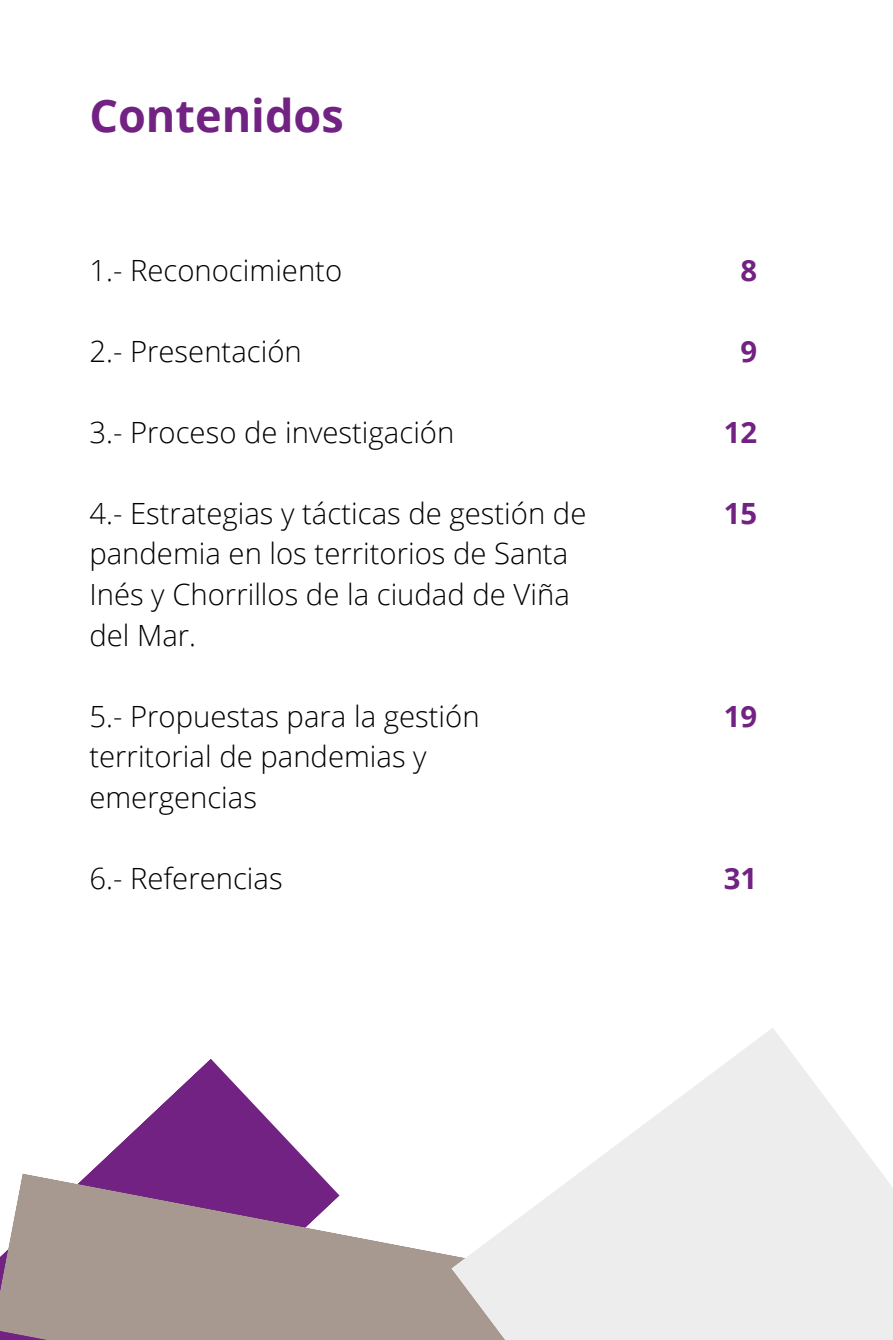
<style>
.page{position:relative;width:893px;height:1340px;background:#fff}
.page>*{position:absolute;margin:0;border:0;box-sizing:border-box;transform-origin:0 0}
.t1{font:700 45px "Open Sans";color:#722282}
.t2{font:300 29.25px/40.5px "Open Sans";color:#000}
.t3{font:700 29.25px "Open Sans";color:#722282}
</style>
<div class="page">
<svg style="left:89px;top:1059px;width:230px;height:114px"></svg>
<svg style="left:0;top:1173px;width:451px;height:167px;background:#ac989c"></svg>
<svg style="left:451px;top:1028px;width:442px;height:312px;fill:#ededed"></svg>
<h1 class="t1" style="left:89px;top:84px;width:256px">Contenidos</h1>
<p class="t2" style="left:89px;top:249px;width:254px">1.- Reconocimiento</p>
<p class="t3" style="left:740px;top:249px;width:18px">8</p>
<p class="t2" style="left:89px;top:330px;width:214px">2.- Presentación</p>
<p class="t3" style="left:740px;top:331px;width:18px">9</p>
<p class="t2" style="left:89px;top:411px;width:366px">3.- Proceso de investigación</p>
<p class="t3" style="left:724px;top:412px;width:35px">12</p>
<p class="t2" style="left:89px;top:492px;width:498px">4.- Estrategias y tácticas de gestión de pandemia en los territorios de Santa<br>Inés y Chorrillos de la ciudad de Viña del Mar.</p>
<p class="t3" style="left:724px;top:493px;width:35px">15</p>
<p class="t2" style="left:89px;top:695px;width:392px">5.- Propuestas para la gestión territorial de pandemias y emergencias</p>
<p class="t3" style="left:724px;top:695px;width:35px">19</p>
<p class="t2" style="left:89px;top:857px;width:195px">6.- Referencias</p>
<p class="t3" style="left:724px;top:857px;width:35px">31</p>
</div>
